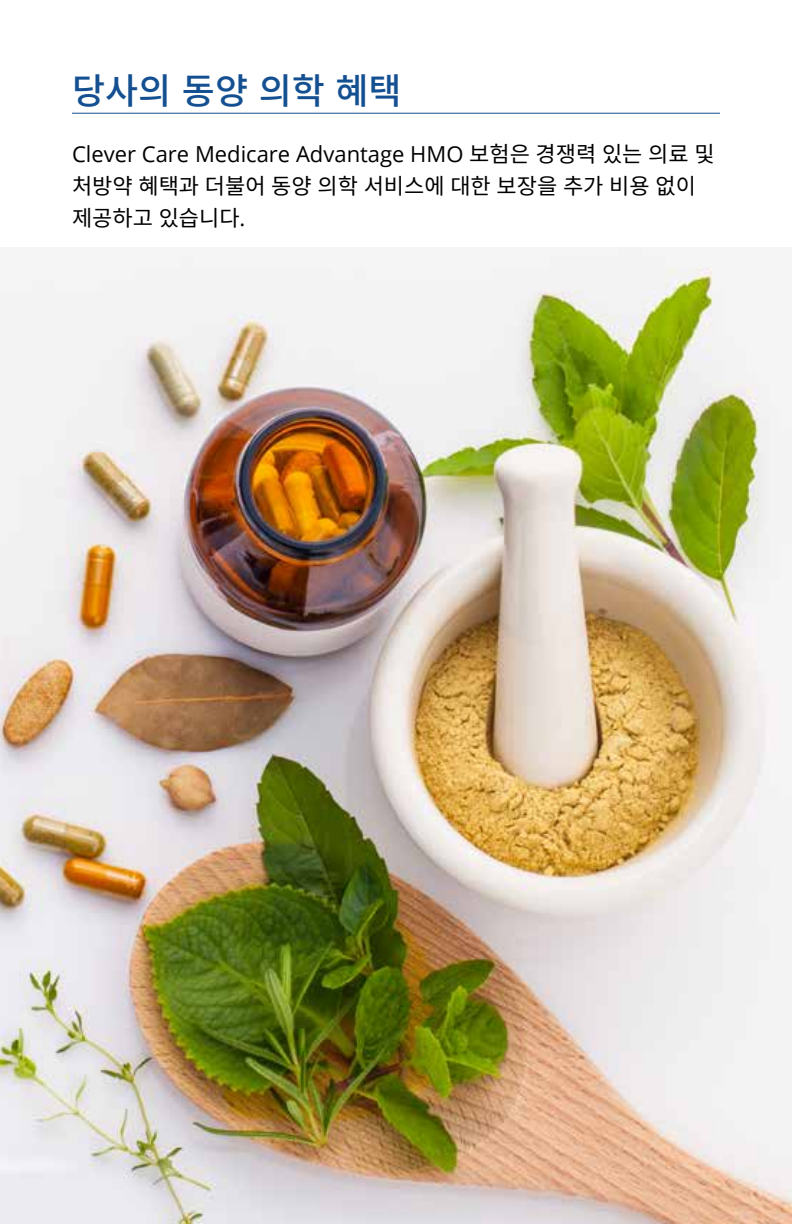
<style>
.page{position:relative;width:792px;height:1224px;background:#fff}
.page>*{position:absolute;margin:0;border:0;box-sizing:border-box;transform-origin:0 0}
.t1{font:500 36px "Noto Sans CJ Kkr";color:#145091}
.t2{font:22px "Open Sans";color:#000}
.t3{font:22px/32px "Noto Sans CJ Kkr";color:#000}
.s1{font-family:"Noto Sans CJ Kkr"}
.s2{font-family:"Open Sans"}
</style>
<div class="page">
<img style="left:0;top:247px;width:792px;height:977px">
<hr style="left:72px;top:113px;width:648px;height:1px;background:#145091">
<h1 class="t1" style="left:72px;top:70px;width:331px">당사의 동양 의학 혜택</h1>
<p class="t2" style="left:72px;top:139px;width:644px">Clever Care Medicare Advantage HMO <span class="s1">보험은 경쟁력 있는 의료 및</span></p>
<p class="t3" style="left:72px;top:171px;width:625px">처방약 혜택과 더불어 동양 의학 서비스에 대한 보장을 추가 비용 없이 제공하고 있습니다<span class="s2">.</span></p>
</div>
